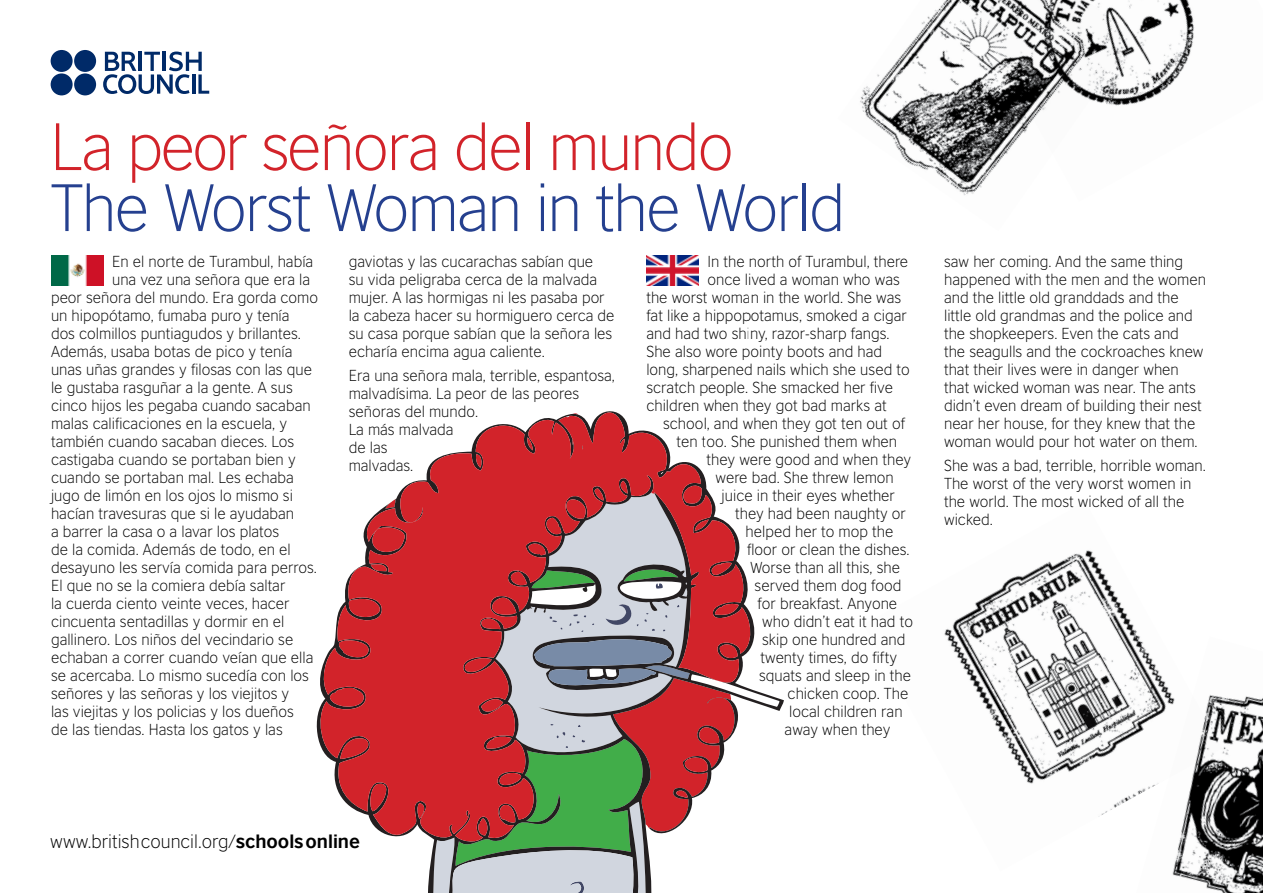
<style>
.page{position:relative;width:1263px;height:893px;background:#fff}
.page>*{position:absolute;margin:0;border:0;box-sizing:border-box;transform-origin:0 0}
.t1{font:300 63px "British Council Sans";letter-spacing:-.03em;color:#25408f}
.t2{font:300 63px "British Council Sans";letter-spacing:-.03em;color:#d2232a}
.t3{font:300 18px "British Council Sans";color:#000}
.t4{font:300 15px/18px "British Council Sans";color:#000}
.s1{font-weight:700}
</style>
<div class="page">
<svg style="left:103px;top:52px;width:106px;height:42px"></svg>
<div style="left:51px;top:50px;width:22px;height:22px;background:#002a68;border-radius:50%"></div>
<div style="left:74px;top:50px;width:22px;height:22px;background:#002a68;border-radius:50%"></div>
<div style="left:51px;top:73px;width:22px;height:22px;background:#002a68;border-radius:50%"></div>
<div style="left:74px;top:73px;width:22px;height:22px;background:#002a68;border-radius:50%"></div>
<img style="left:646px;top:255px;width:53px;height:30px">
<img style="left:51px;top:255px;width:53px;height:30px">
<svg style="left:317px;top:411px;width:343px;height:426px;fill:#d2232a"></svg>
<svg style="left:416px;top:437px;width:363px;height:456px"></svg>
<img style="left:1135px;top:0;width:60px;height:104px">
<img style="left:860px;top:0;width:275px;height:196px">
<img style="left:944px;top:550px;width:196px;height:267px">
<img style="left:1136px;top:637px;width:127px;height:256px">
<h1 class="t2" style="left:50px;top:111px;width:685px">La peor señora del mundo</h1>
<h1 class="t1" style="left:50px;top:172px;width:796px">The Worst Woman in the World</h1>
<p class="t4" style="left:112px;top:253px;width:203px">En el norte de Turambul, había</p>
<p class="t4" style="left:112px;top:271px;width:200px">una vez una señora que era la</p>
<p class="t4" style="left:51px;top:289px;width:269px">peor señora del mundo. Era gorda como</p>
<p class="t4" style="left:51px;top:307px;width:240px">un hipopótamo, fumaba puro y tenía</p>
<p class="t4" style="left:51px;top:325px;width:251px">dos colmillos puntiagudos y brillantes.</p>
<p class="t4" style="left:51px;top:343px;width:243px">Además, usaba botas de pico y tenía</p>
<p class="t4" style="left:51px;top:361px;width:262px">unas uñas grandes y filosas con las que</p>
<p class="t4" style="left:51px;top:379px;width:243px">le gustaba rasguñar a la gente. A sus</p>
<p class="t4" style="left:51px;top:397px;width:261px">cinco hijos les pegaba cuando sacaban</p>
<p class="t4" style="left:51px;top:415px;width:238px">malas calificaciones en la escuela, y</p>
<p class="t4" style="left:51px;top:433px;width:245px">también cuando sacaban dieces. Los</p>
<p class="t4" style="left:51px;top:451px;width:246px">castigaba cuando se portaban bien y</p>
<p class="t4" style="left:51px;top:469px;width:244px">cuando se portaban mal. Les echaba</p>
<p class="t4" style="left:51px;top:487px;width:243px">jugo de limón en los ojos lo mismo si</p>
<p class="t4" style="left:51px;top:505px;width:245px">hacían travesuras que si le ayudaban</p>
<p class="t4" style="left:51px;top:523px;width:230px">a barrer la casa o a lavar los platos</p>
<p class="t4" style="left:51px;top:541px;width:241px">de la comida. Además de todo, en el</p>
<p class="t4" style="left:51px;top:559px;width:267px">desayuno les servía comida para perros.</p>
<p class="t4" style="left:51px;top:577px;width:236px">El que no se la comiera debía saltar</p>
<p class="t4" style="left:51px;top:595px;width:240px">la cuerda ciento veinte veces, hacer</p>
<p class="t4" style="left:51px;top:613px;width:235px">cincuenta sentadillas y dormir en el</p>
<p class="t4" style="left:51px;top:631px;width:244px">gallinero. Los niños del vecindario se</p>
<p class="t4" style="left:51px;top:649px;width:264px">echaban a correr cuando veían que ella</p>
<p class="t4" style="left:51px;top:667px;width:259px">se acercaba. Lo mismo sucedía con los</p>
<p class="t4" style="left:51px;top:685px;width:240px">señores y las señoras y los viejitos y</p>
<p class="t4" style="left:51px;top:703px;width:244px">las viejitas y los policias y los dueños</p>
<p class="t4" style="left:51px;top:721px;width:233px">de las tiendas. Hasta los gatos y las</p>
<p class="t4" style="left:349px;top:253px;width:267px">gaviotas y las cucarachas sabían que<br>su vida peligraba cerca de la malvada mujer. A las hormigas ni les pasaba por la cabeza hacer su hormiguero cerca de su casa porque sabían que la señora les echaría encima agua caliente.</p>
<p class="t4" style="left:349px;top:367px;width:268px">Era una señora mala, terrible, espantosa, malvadísima. La peor de las peores señoras del mundo.<br>La más malvada<br>de las<br>malvadas.</p>
<p class="t4" style="left:707px;top:253px;width:202px">In the north of Turambul, there</p>
<p class="t4" style="left:707px;top:271px;width:194px">once lived a woman who was</p>
<p class="t4" style="left:646px;top:289px;width:256px">the worst woman in the world. She was</p>
<p class="t4" style="left:646px;top:307px;width:262px">fat like a hippopotamus, smoked a cigar</p>
<p class="t4" style="left:646px;top:325px;width:245px">and had two shiny, razor-sharp fangs.</p>
<p class="t4" style="left:646px;top:343px;width:237px">She also wore pointy boots and had</p>
<p class="t4" style="left:646px;top:361px;width:265px">long, sharpened nails which she used to</p>
<p class="t4" style="left:646px;top:379px;width:248px">scratch people. She smacked her five</p>
<p class="t4" style="left:646px;top:397px;width:242px">children when they got bad marks at</p>
<p class="t4" style="left:663px;top:415px;width:243px">school, and when they got ten out of</p>
<p class="t4" style="left:677px;top:433px;width:222px">ten too. She punished them when</p>
<p class="t4" style="left:707px;top:451px;width:206px">they were good and when they</p>
<p class="t4" style="left:716px;top:469px;width:180px">were bad. She threw lemon</p>
<p class="t4" style="left:722px;top:487px;width:175px">juice in their eyes whether</p>
<p class="t4" style="left:735px;top:505px;width:172px">they had been naughty or</p>
<p class="t4" style="left:746px;top:523px;width:149px">helped her to mop the</p>
<p class="t4" style="left:747px;top:541px;width:164px">floor or clean the dishes.</p>
<p class="t4" style="left:750px;top:559px;width:151px">Worse than all this, she</p>
<p class="t4" style="left:755px;top:577px;width:148px">served them dog food</p>
<p class="t4" style="left:758px;top:595px;width:141px">for breakfast. Anyone</p>
<p class="t4" style="left:762px;top:613px;width:152px">who didn’t eat it had to</p>
<p class="t4" style="left:762px;top:631px;width:145px">skip one hundred and</p>
<p class="t4" style="left:761px;top:649px;width:138px">twenty times, do fifty</p>
<p class="t4" style="left:759px;top:667px;width:154px">squats and sleep in the</p>
<p class="t4" style="left:788px;top:685px;width:122px">chicken coop. The</p>
<p class="t4" style="left:789px;top:703px;width:115px">local children ran</p>
<p class="t4" style="left:785px;top:721px;width:107px">away when they</p>
<p class="t4" style="left:944px;top:253px;width:263px">saw her coming. And the same thing happened with the men and the women and the little old granddads and the little old grandmas and the police and the shopkeepers. Even the cats and<br>the seagulls and the cockroaches knew that their lives were in danger when that wicked woman was near. The ants didn’t even dream of building their nest near her house, for they knew that the woman would pour hot water on them.</p>
<p class="t4" style="left:944px;top:457px;width:263px">She was a bad, terrible, horrible woman.<br>The worst of the very worst women in the world. The most wicked of all the wicked.</p>
<p class="t3" style="left:50px;top:831px;width:311px">www.britishcouncil.org/<span class="s1">schoolsonline</span></p>
</div>
